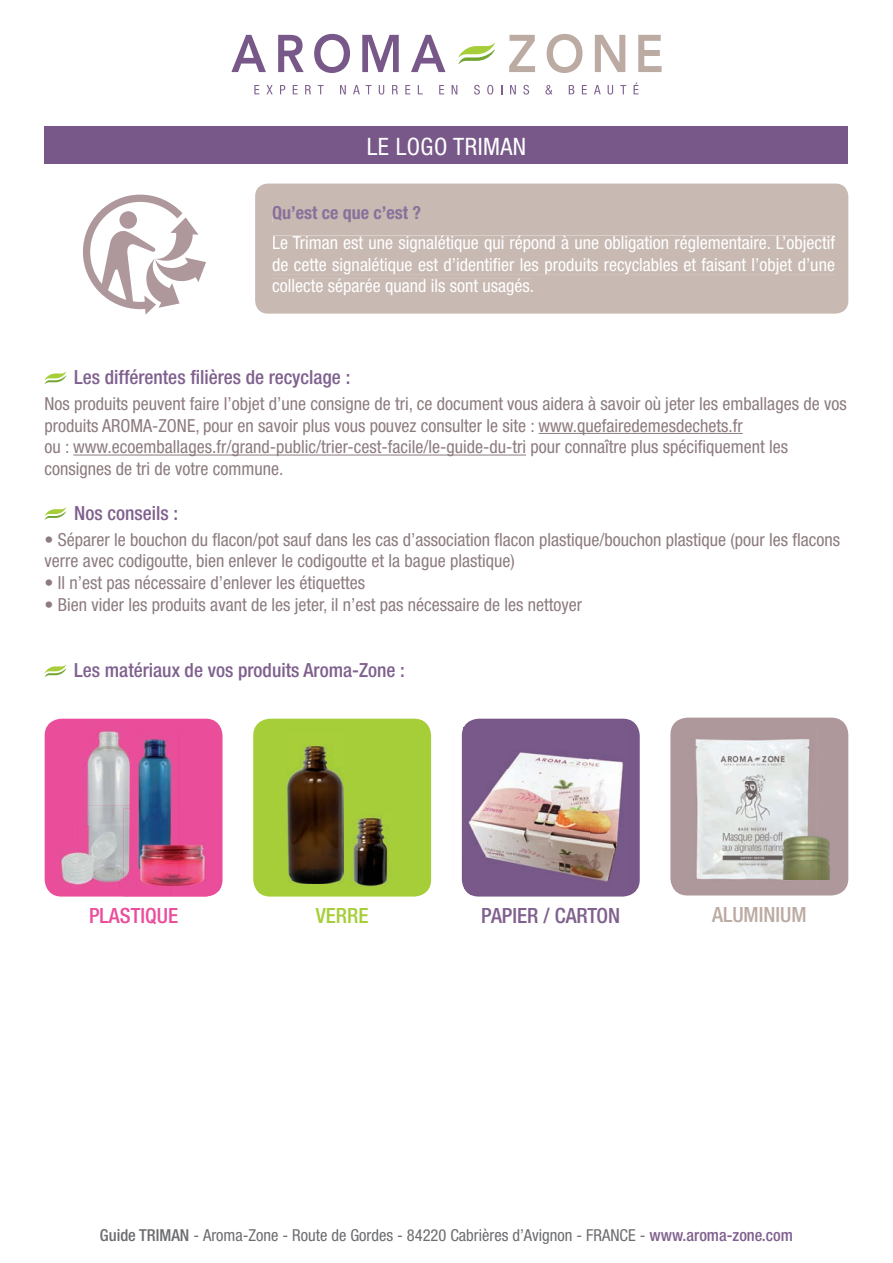
<style>
.page{position:relative;width:893px;height:1263px;background:#fff}
.page>*{position:absolute;margin:0;border:0;box-sizing:border-box;transform-origin:0 0}
.t1{font:condensed 24px "Helvetica Neue";letter-spacing:.02em;color:#fff}
.t2{font:500 condensed 21px "Helvetica Neue";color:#7f608e}
.t3{font:500 condensed 21px "Helvetica Neue";color:#ea4e9b}
.t4{font:500 condensed 21px "Helvetica Neue";color:#bcaba2}
.t5{font:500 condensed 21px "Helvetica Neue";color:#a6ce39}
.t6{font:500 condensed 19.5px "Helvetica Neue";color:#7f608e}
.t7{font:condensed 18px/21.6px "Helvetica Neue";color:#8d7c7f}
.t8{font:condensed 18px/21.6px "Helvetica Neue";color:#fff;text-align:justify}
.t9{font:700 condensed 18px "Helvetica Neue";color:#8a719c}
.t10{font:condensed 16.5px "Helvetica Neue";color:#6c6d70}
.s1{font-weight:500}
.s2{font-weight:500;color:#7f608e}
</style>
<div class="page">
<hr style="left:538px;top:433px;width:205px;height:1px;background:#8d7c7f">
<hr style="left:73px;top:455px;width:453px;height:1px;background:#8d7c7f">
<svg style="left:45px;top:372px;width:21px;height:12px"></svg>
<svg style="left:45px;top:507px;width:21px;height:13px"></svg>
<svg style="left:45px;top:664px;width:21px;height:13px"></svg>
<svg style="left:254px;top:85px;width:5px;height:9px"></svg>
<svg style="left:266px;top:85px;width:7px;height:9px"></svg>
<svg style="left:280px;top:85px;width:5px;height:9px"></svg>
<svg style="left:293px;top:85px;width:5px;height:9px"></svg>
<svg style="left:305px;top:85px;width:6px;height:9px"></svg>
<svg style="left:318px;top:85px;width:6px;height:9px"></svg>
<svg style="left:340px;top:85px;width:6px;height:9px"></svg>
<svg style="left:353px;top:85px;width:7px;height:9px"></svg>
<svg style="left:366px;top:85px;width:5px;height:9px"></svg>
<svg style="left:379px;top:85px;width:5px;height:10px"></svg>
<svg style="left:392px;top:85px;width:6px;height:9px"></svg>
<svg style="left:405px;top:85px;width:5px;height:9px"></svg>
<svg style="left:418px;top:85px;width:5px;height:9px"></svg>
<svg style="left:439px;top:85px;width:5px;height:9px"></svg>
<svg style="left:452px;top:85px;width:5px;height:9px"></svg>
<svg style="left:474px;top:85px;width:6px;height:10px"></svg>
<svg style="left:487px;top:85px;width:6px;height:10px"></svg>
<svg style="left:510px;top:85px;width:6px;height:9px"></svg>
<svg style="left:523px;top:85px;width:6px;height:10px"></svg>
<svg style="left:545px;top:85px;width:7px;height:10px"></svg>
<svg style="left:569px;top:85px;width:5px;height:9px"></svg>
<svg style="left:582px;top:85px;width:5px;height:9px"></svg>
<svg style="left:594px;top:85px;width:7px;height:9px"></svg>
<svg style="left:608px;top:85px;width:5px;height:10px"></svg>
<svg style="left:620px;top:85px;width:6px;height:9px"></svg>
<svg style="left:634px;top:83px;width:5px;height:11px"></svg>
<svg style="left:231px;top:35px;width:35px;height:37px"></svg>
<svg style="left:278px;top:35px;width:26px;height:37px"></svg>
<svg style="left:314px;top:34px;width:36px;height:39px"></svg>
<svg style="left:362px;top:35px;width:37px;height:37px"></svg>
<svg style="left:411px;top:35px;width:34px;height:37px"></svg>
<svg style="left:509px;top:35px;width:26px;height:37px"></svg>
<svg style="left:547px;top:34px;width:35px;height:39px"></svg>
<svg style="left:595px;top:35px;width:30px;height:37px"></svg>
<svg style="left:638px;top:35px;width:24px;height:37px"></svg>
<svg style="left:458px;top:43px;width:37px;height:21px"></svg>
<div style="left:45px;top:126px;width:803px;height:38px;background:#775889"></div>
<div style="left:255px;top:184px;width:593px;height:130px;background:#c8b9b2"></div>
<div style="left:273px;top:206px;width:147px;height:16px;background:#c8b9b2"></div>
<div style="left:273px;top:236px;width:562px;height:16px;background:#c8b9b2"></div>
<div style="left:273px;top:257px;width:562px;height:17px;background:#c8b9b2"></div>
<div style="left:273px;top:279px;width:260px;height:17px;background:#c8b9b2"></div>
<svg style="left:83px;top:195px;width:123px;height:120px"></svg>
<div style="left:45px;top:719px;width:178px;height:177px;background:#ea4e9b;border-radius:17px"></div>
<img style="left:137px;top:738px;width:35px;height:142px">
<img style="left:86px;top:730px;width:44px;height:75px">
<img style="left:86px;top:805px;width:44px;height:77px">
<img style="left:60px;top:826px;width:59px;height:59px">
<img style="left:123px;top:896px;width:86px;height:1px">
<img style="left:172px;top:843px;width:48px;height:53px">
<img style="left:140px;top:880px;width:32px;height:7px">
<img style="left:123px;top:809px;width:7px;height:73px">
<div style="left:253px;top:719px;width:178px;height:177px;background:#a6ce39;border-radius:17px"></div>
<img style="left:352px;top:817px;width:36px;height:70px">
<img style="left:287px;top:745px;width:57px;height:138px">
<div style="left:462px;top:719px;width:178px;height:177px;background:#775889;border-radius:17px"></div>
<img style="left:464px;top:752px;width:167px;height:143px">
<div style="left:670px;top:718px;width:178px;height:177px;background:#ae989c;border-radius:17px"></div>
<img style="left:695px;top:739px;width:115px;height:42px">
<img style="left:696px;top:781px;width:78px;height:99px">
<img style="left:774px;top:781px;width:35px;height:43px">
<img style="left:769px;top:824px;width:61px;height:56px">
<h1 class="t1" style="left:367px;top:133px;width:161px">LE LOGO TRIMAN</h1>
<p class="t9" style="left:272px;top:202px;width:150px">Qu’est ce que c’est ?</p>
<p class="t8" style="left:272px;top:232px;width:564px">Le Triman est une signalétique qui répond à une obligation réglementaire. L’objectif de cette signalétique est d’identifier les produits recyclables et faisant l’objet d’une collecte séparée quand ils sont usagés.</p>
<p class="t6" style="left:74px;top:366px;width:278px">Les différentes filières de recyclage :</p>
<p class="t7" style="left:45px;top:393px;width:803px">Nos produits peuvent faire l’objet d’une consigne de tri, ce document vous aidera à savoir où jeter les emballages de vos produits AROMA-ZONE, pour en savoir plus vous pouvez consulter le site : www.quefairedemesdechets.fr<br>ou : www.ecoemballages.fr/grand-public/trier-cest-facile/le-guide-du-tri pour connaître plus spécifiquement les consignes de tri de votre commune.</p>
<p class="t6" style="left:74px;top:501px;width:105px">Nos conseils :</p>
<p class="t7" style="left:45px;top:528px;width:797px">• Séparer le bouchon du flacon/pot sauf dans les cas d’association flacon plastique/bouchon plastique (pour les flacons verre avec codigoutte, bien enlever le codigoutte et la bague plastique)</p>
<p class="t7" style="left:45px;top:572px;width:322px">• Il n’est pas nécessaire d’enlever les étiquettes</p>
<p class="t7" style="left:45px;top:593px;width:539px">• Bien vider les produits avant de les jeter, il n’est pas nécessaire de les nettoyer</p>
<p class="t6" style="left:74px;top:658px;width:332px">Les matériaux de vos produits Aroma-Zone :</p>
<p class="t3" style="left:89px;top:903px;width:91px">PLASTIQUE</p>
<p class="t5" style="left:316px;top:903px;width:54px">VERRE</p>
<p class="t2" style="left:481px;top:903px;width:140px">PAPIER / CARTON</p>
<p class="t4" style="left:712px;top:902px;width:96px">ALUMINIUM</p>
<p class="t10" style="left:100px;top:1226px;width:695px"><span class="s1">Guide TRIMAN</span> - Aroma-Zone - Route de Gordes - 84220 Cabrières d’Avignon - FRANCE - <span class="s2">www.aroma-zone.com</span></p>
</div>
